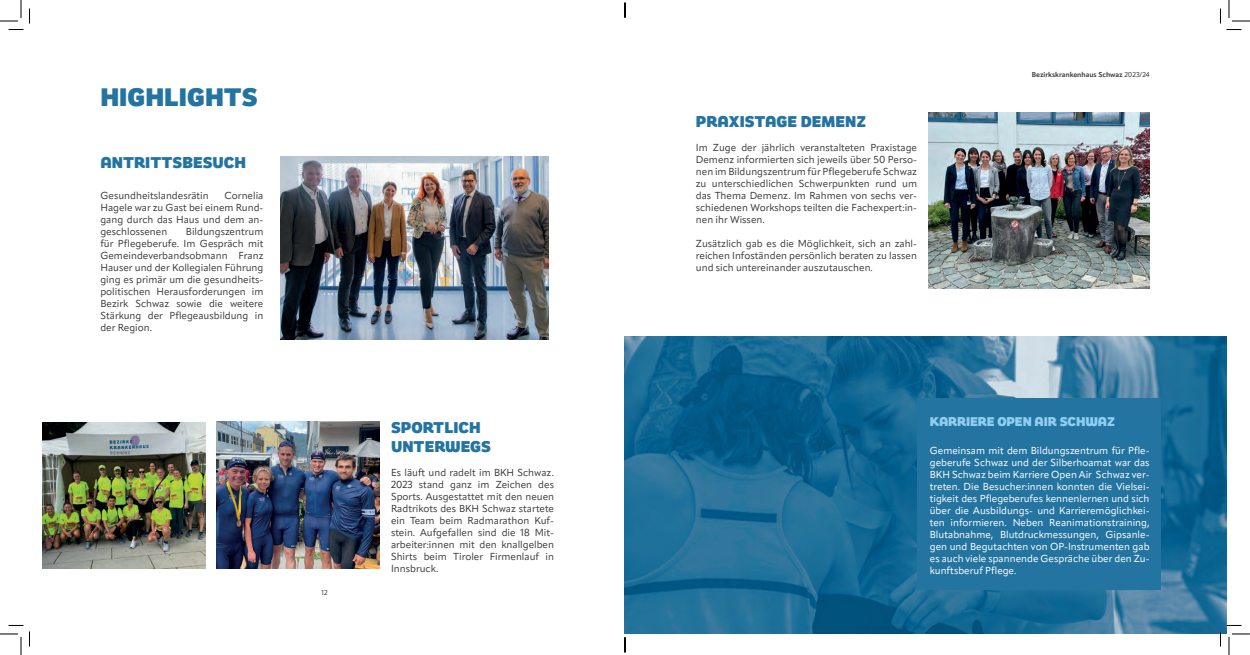
<style>
.page{position:relative;width:1250px;height:655px;background:#fff}
.page>*{position:absolute;margin:0;border:0;box-sizing:border-box;transform-origin:0 0}
.t1{font:900 26px "Remora Sans W2";color:#2474a1}
.t2{font:900 16px/19.2px "Remora Sans W2";color:#2474a1}
.t3{font:900 13px "Remora Sans W2";letter-spacing:-.01em;color:#8fcef1}
.t4{font:10px/12px "Apparat";color:#3e3e3f;text-align:justify}
.t5{font:10px/12px "Apparat";color:#fff;text-align:justify}
.t6{font:700 7px "Apparat";color:#3e3e3f}
.t7{font:7px "Apparat";color:#3e3e3f}
.s1{font-weight:400}
</style>
<div class="page">
<img style="left:625px;top:336px;width:601px;height:297px">
<img style="left:928px;top:112px;width:221px;height:176px">
<img style="left:280px;top:156px;width:269px;height:183px">
<img style="left:217px;top:421px;width:163px;height:147px">
<img style="left:42px;top:422px;width:163px;height:146px">
<div style="left:917px;top:398px;width:244px;height:191px;background:#2474a1"></div>
<svg style="left:0;top:0;width:30px;height:30px"></svg>
<svg style="left:0;top:625px;width:30px;height:29px"></svg>
<svg style="left:1220px;top:0;width:30px;height:30px"></svg>
<svg style="left:1219px;top:624px;width:31px;height:30px"></svg>
<svg style="left:624px;top:3px;width:2px;height:15px"></svg>
<svg style="left:624px;top:637px;width:2px;height:15px"></svg>
<h1 class="t1" style="left:100px;top:80px;width:159px">HIGHLIGHTS</h1>
<h2 class="t2" style="left:100px;top:153px;width:147px">ANTRITTSBESUCH</h2>
<p class="t4" style="left:100px;top:189px;width:110px">Gesundheitslandesrätin</p>
<p class="t4" style="left:100px;top:189px;width:164px;text-indent:124px">Cornelia Hagele war zu Gast bei einem Rund&shy;gang durch das Haus und dem an&shy;geschlossenen</p>
<p class="t4" style="left:100px;top:225px;width:165px;text-indent:85px">Bildungszentrum für Pflegeberufe. Im Gespräch mit Gemeindeverbandsobmann Franz Hauser und der Kollegialen Führung ging es primär um die gesundheits&shy;politischen Herausforderungen im Bezirk Schwaz sowie die weitere Stärkung der Pflegeausbildung in der Region.</p>
<p class="t7" style="left:321px;top:587px;width:8px">12</p>
<h2 class="t2" style="left:391px;top:417px;width:102px">SPORTLICH<br>UNTERWEGS</h2>
<p class="t4" style="left:391px;top:466px;width:165px">Es läuft und radelt im BKH Schwaz.<br>2023 stand ganz im Zeichen des Sports. Ausgestattet mit den neuen Radtrikots des BKH Schwaz startete ein Team beim Radmarathon Kuf&shy;stein. Aufgefallen sind die 18 Mit&shy;arbeiter:innen mit den knallgelben Shirts beim Tiroler Firmenlauf in Innsbruck.</p>
<h2 class="t2" style="left:696px;top:112px;width:172px">PRAXISTAGE DEMENZ</h2>
<p class="t4" style="left:696px;top:141px;width:223px">Im Zuge der jährlich veranstalteten Praxistage Demenz informierten sich jeweils über 50 Perso&shy;nen im Bildungszentrum für Pflegeberufe Schwaz zu unterschiedlichen Schwerpunkten rund um das Thema Demenz. Im Rahmen von sechs ver&shy;schiedenen Workshops teilten die Fachexpert:in&shy;nen ihr Wissen.</p>
<p class="t4" style="left:696px;top:237px;width:223px">Zusätzlich gab es die Möglichkeit, sich an zahl&shy;reichen Infoständen persönlich beraten zu lassen und sich untereinander auszutauschen.</p>
<p class="t6" style="left:1031px;top:71px;width:119px">Bezirkskrankenhaus Schwaz <span class="s1">2023/24</span></p>
<h3 class="t3" style="left:930px;top:413px;width:187px">KARRIERE OPEN AIR SCHWAZ</h3>
<p class="t5" style="left:930px;top:444px;width:221px">Gemeinsam mit dem Bildungszentrum für Pfle&shy;geberufe Schwaz und der Silberhoamat war das BKH Schwaz beim Karriere Open Air Schwaz ver&shy;treten. Die Besucher:innen konnten die Vielsei&shy;tigkeit des Pflegeberufes kennenlernen und sich über die Ausbildungs- und Karrieremöglichkei&shy;ten informieren. Neben Reanimationstraining, Blutabnahme, Blutdruckmessungen, Gipsanle&shy;gen und Begutachten von OP-Instrumenten gab es auch viele spannende Gespräche über den Zu&shy;kunftsberuf Pflege.</p>
</div>
